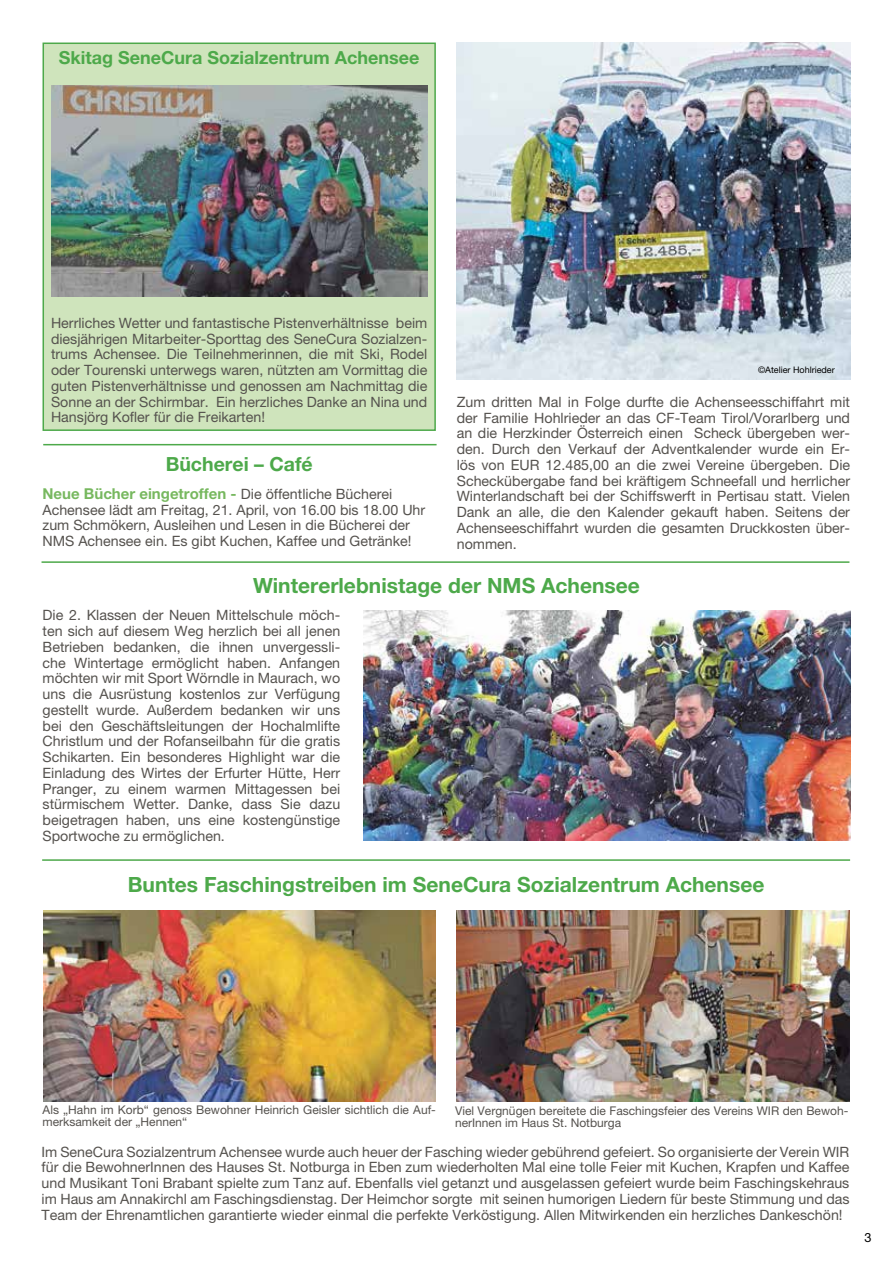
<style>
.page{position:relative;width:893px;height:1263px;background:#fff}
.page>*{position:absolute;margin:0;border:0;box-sizing:border-box;transform-origin:0 0}
.t1{font:700 21px "Helvetica Neue LT Pro";color:#4da94a}
.t2{font:700 19.5px "Helvetica Neue LT Pro";color:#4da94a}
.t3{font:700 18px "Helvetica Neue LT Pro";color:#4da94a}
.t4{font:700 15px "Helvetica Neue LT Pro";color:#77b85f}
.t5{font:14.25px/15.8px "Helvetica Neue LT Pro";color:#55524e;text-align:justify}
.t6{font:12.75px "Helvetica Neue LT Pro";color:#000}
.t7{font:12px/12px "Helvetica Neue LT Pro";color:#55524e}
.t8{font:9px "Helvetica Neue LT Pro";color:#000}
.s1{font-weight:400;font-size:14.25px;color:#55524e}
</style>
<div class="page">
<img style="left:44px;top:910px;width:392px;height:191px">
<img style="left:456px;top:910px;width:393px;height:191px">
<div style="left:43px;top:43px;width:393px;height:388px;background:#cfe4bc;border:2px solid #4da94a"></div>
<img style="left:51px;top:85px;width:376px;height:211px">
<img style="left:457px;top:43px;width:393px;height:336px">
<img style="left:364px;top:610px;width:486px;height:231px">
<hr style="left:42px;top:561px;width:807px;height:2px;background:#4da94a">
<hr style="left:42px;top:859px;width:808px;height:2px;background:#4da94a">
<hr style="left:43px;top:444px;width:394px;height:1px;background:#4da94a">
<p class="t3" style="left:59px;top:46px;width:362px">Skitag SeneCura Sozialzentrum Achensee</p>
<p class="t5" style="left:51px;top:315px;width:378px">Herrliches Wetter und fantastische Pistenverhältnisse beim diesjährigen Mitarbeiter-Sporttag des SeneCura Sozialzen&shy;trums Achensee. Die Teilnehmerinnen, die mit Ski, Rodel oder Tourenski unterwegs waren, nützten am Vormittag die guten Pistenverhältnisse und genossen am Nachmittag die Sonne an der Schirmbar. Ein herzliches Danke an Nina und Hansjörg Kofler für die Freikarten!</p>
<h2 class="t2" style="left:166px;top:452px;width:148px">Bücherei – Café</h2>
<p class="t4" style="left:43px;top:484px;width:351px">Neue Bücher eingetroffen - <span class="s1">Die öffentliche Bücherei</span></p>
<p class="t5" style="left:43px;top:502px;width:384px;text-align:left">Achensee lädt am Freitag, 21. April, von 16.00 bis 18.00 Uhr zum Schmökern, Ausleihen und Lesen in die Bücherei der<br>NMS Achensee ein. Es gibt Kuchen, Kaffee und Getränke!</p>
<p class="t8" style="left:758px;top:365px;width:78px">©Atelier Hohlrieder</p>
<p class="t5" style="left:457px;top:394px;width:395px">Zum dritten Mal in Folge durfte die Achenseesschiffahrt mit der Familie Hohlrieder an das CF-Team Tirol/Vorarlberg und an die Herzkinder Österreich einen Scheck übergeben wer&shy;den. Durch den Verkauf der Adventkalender wurde ein Er&shy;lös von EUR 12.485,00 an die zwei Vereine übergeben. Die Scheckübergabe fand bei kräftigem Schneefall und herrlicher Winterlandschaft bei der Schiffswerft in Pertisau statt. Vielen Dank an alle, die den Kalender gekauft haben. Seitens der Achenseeschiffahrt wurden die gesamten Druckkosten über&shy;nommen.</p>
<h1 class="t1" style="left:253px;top:573px;width:388px">Wintererlebnistage der NMS Achensee</h1>
<p class="t5" style="left:43px;top:607px;width:299px">Die 2. Klassen der Neuen Mittelschule möch&shy;ten sich auf diesem Weg herzlich bei all jenen Betrieben bedanken, die ihnen unvergessli&shy;che Wintertage ermöglicht haben. Anfangen möchten wir mit Sport Wörndle in Maurach, wo uns die Ausrüstung kostenlos zur Verfügung gestellt wurde. Außerdem bedanken wir uns bei den Geschäftsleitungen der Hochalmlifte Christlum und der Rofanseilbahn für die gratis Schikarten. Ein besonderes Highlight war die Einladung des Wirtes der Erfurter Hütte, Herr Pranger, zu einem warmen Mittagessen bei stürmischem Wetter. Danke, dass Sie dazu beigetragen haben, uns eine kostengünstige Sportwoche zu ermöglichen.</p>
<h1 class="t1" style="left:128px;top:871px;width:638px">Buntes Faschingstreiben im SeneCura Sozialzentrum Achensee</h1>
<p class="t7" style="left:43px;top:1104px;width:395px">Als „Hahn im Korb“ genoss Bewohner Heinrich Geisler sichtlich die Auf&shy;merksamkeit der „Hennen“</p>
<p class="t7" style="left:455px;top:1105px;width:395px">Viel Vergnügen bereitete die Faschingsfeier des Vereins WIR den Bewoh&shy;nerInnen im Haus St. Notburga</p>
<p class="t5" style="left:42px;top:1143px;width:809px">Im SeneCura Sozialzentrum Achensee wurde auch heuer der Fasching wieder gebührend gefeiert. So organisierte der Verein WIR für die BewohnerInnen des Hauses St. Notburga in Eben zum wiederholten Mal eine tolle Feier mit Kuchen, Krapfen und Kaffee und Musikant Toni Brabant spielte zum Tanz auf. Ebenfalls viel getanzt und ausgelassen gefeiert wurde beim Faschingskehraus im Haus am Annakirchl am Faschingsdienstag. Der Heimchor sorgte mit seinen humorigen Liedern für beste Stimmung und das Team der Ehrenamtlichen garantierte wieder einmal die perfekte Verköstigung. Allen Mitwirkenden ein herzliches Dankeschön!</p>
<p class="t6" style="left:865px;top:1229px;width:9px">3</p>
</div>
